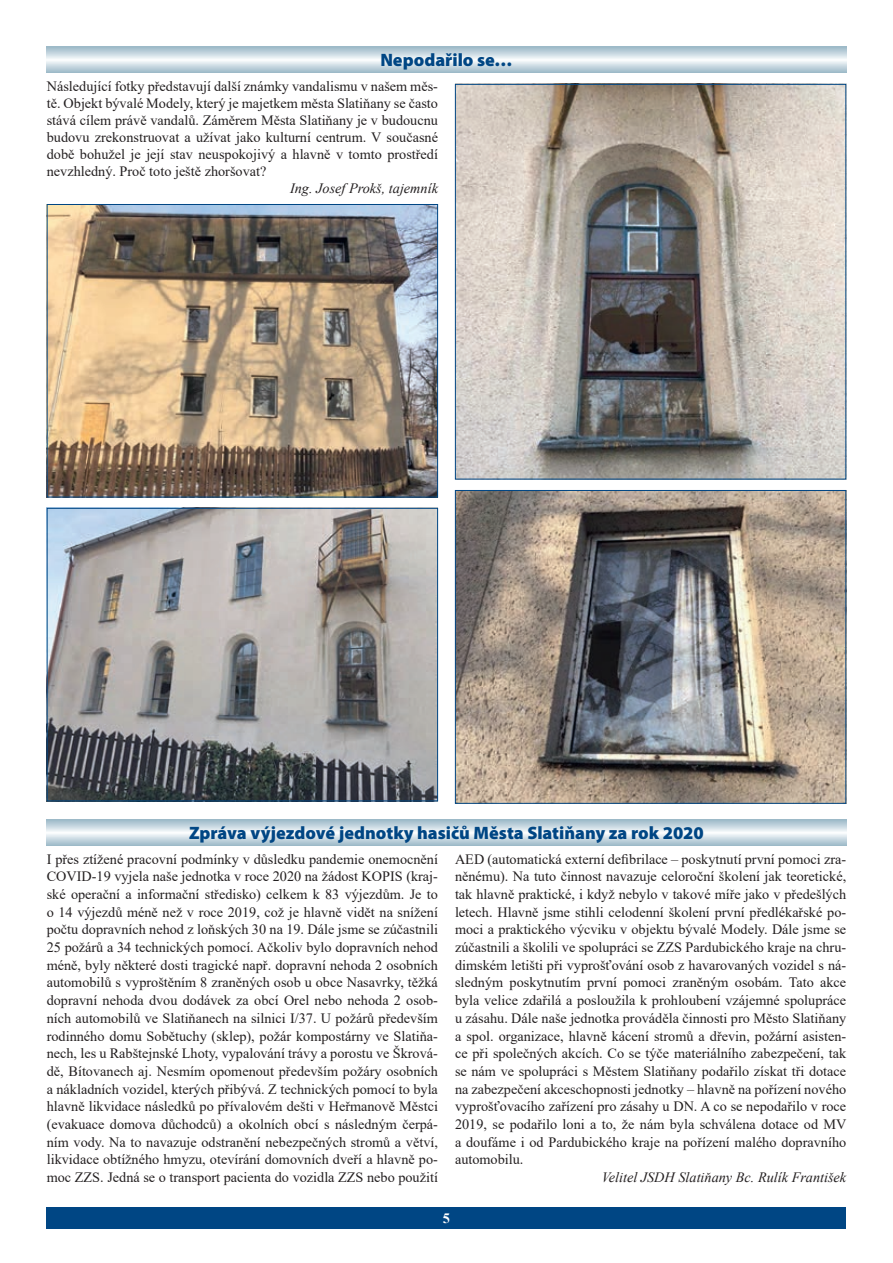
<style>
.page{position:relative;width:893px;height:1263px;background:#fff}
.page>*{position:absolute;margin:0;border:0;box-sizing:border-box;transform-origin:0 0}
.t1{font:900 18px "Myriad Pro";color:#004684}
.t2{font:14.25px/17.7px "Times New Roman";color:#231f20;text-align:justify}
.t3{font:italic 14.25px "Times New Roman";color:#231f20}
.t4{font:700 14.25px "Times New Roman";color:#fff}
</style>
<div class="page">
<div style="left:47px;top:1208px;width:799px;height:21px;background:#004684"></div>
<img style="left:457px;top:492px;width:387px;height:310px">
<div style="left:455px;top:490px;width:391px;height:314px;border:1px solid #004684"></div>
<img style="left:49px;top:206px;width:387px;height:289px">
<div style="left:47px;top:204px;width:391px;height:293px;border:1px solid #004684"></div>
<img style="left:49px;top:510px;width:387px;height:289px">
<div style="left:47px;top:508px;width:391px;height:293px;border:1px solid #004684"></div>
<img style="left:457px;top:86px;width:387px;height:391px">
<div style="left:455px;top:84px;width:391px;height:395px;border:1px solid #004684"></div>
<svg style="left:47px;top:47px;width:799px;height:25px"></svg>
<svg style="left:47px;top:820px;width:799px;height:25px"></svg>
<p class="t1" style="left:380px;top:48px;width:134px">Nepodařilo se…</p>
<p class="t2" style="left:47px;top:77px;width:393px;line-height:17.1px">Následující fotky představují další známky vandalismu v našem měs&shy;tě. Objekt bývalé Modely, který je majetkem města Slatiňany se často stává cílem právě vandalů. Záměrem Města Slatiňany je v budoucnu budovu zrekonstruovat a užívat jako kulturní centrum. V současné době bohužel je její stav neuspokojivý a hlavně v tomto prostředí nevzhledný. Proč toto ještě zhoršovat?</p>
<p class="t3" style="left:290px;top:179px;width:149px">Ing. Josef Prokš, tajemník</p>
<p class="t1" style="left:189px;top:821px;width:516px">Zpráva výjezdové jednotky hasičů Města Slatiňany za rok 2020</p>
<p class="t2" style="left:47px;top:849px;width:393px">I přes ztížené pracovní podmínky v důsledku pandemie onemocnění COVID-19 vyjela naše jednotka v roce 2020 na žádost KOPIS (kraj&shy;ské operační a informační středisko) celkem k 83 výjezdům. Je to o 14 výjezdů méně než v roce 2019, což je hlavně vidět na snížení počtu dopravních nehod z loňských 30 na 19. Dále jsme se zúčastnili 25 požárů a 34 technických pomocí. Ačkoliv bylo dopravních nehod méně, byly některé dosti tragické např. dopravní nehoda 2 osobních automobilů s vyproštěním 8 zraněných osob u obce Nasavrky, těžká dopravní nehoda dvou dodávek za obcí Orel nebo nehoda 2 osob&shy;ních automobilů ve Slatiňanech na silnici I/37. U požárů především rodinného domu Sobětuchy (sklep), požár kompostárny ve Slatiňa&shy;nech, les u Rabštejnské Lhoty, vypalování trávy a porostu ve Škrová&shy;dě, Bítovanech aj. Nesmím opomenout především požáry osobních a nákladních vozidel, kterých přibývá. Z technických pomocí to byla hlavně likvidace následků po přívalovém dešti v Heřmanově Městci (evakuace domova důchodců) a okolních obcí s následným čerpá&shy;ním vody. Na to navazuje odstranění nebezpečných stromů a větví, likvidace obtížného hmyzu, otevírání domovních dveří a hlavně po&shy;moc ZZS. Jedná se o transport pacienta do vozidla ZZS nebo použití</p>
<p class="t2" style="left:455px;top:849px;width:393px">AED (automatická externí defibrilace – poskytnutí první pomoci zra&shy;něnému). Na tuto činnost navazuje celoroční školení jak teoretické, tak hlavně praktické, i když nebylo v takové míře jako v předešlých letech. Hlavně jsme stihli celodenní školení první předlékařské po&shy;moci a praktického výcviku v objektu bývalé Modely. Dále jsme se zúčastnili a školili ve spolupráci se ZZS Pardubického kraje na chru&shy;dimském letišti při vyprošťování osob z havarovaných vozidel s ná&shy;sledným poskytnutím první pomoci zraněným osobám. Tato akce byla velice zdařilá a posloužila k prohloubení vzájemné spolupráce u zásahu. Dále naše jednotka prováděla činnosti pro Město Slatiňany a spol. organizace, hlavně kácení stromů a dřevin, požární asisten&shy;ce při společných akcích. Co se týče materiálního zabezpečení, tak se nám ve spolupráci s Městem Slatiňany podařilo získat tři dotace na zabezpečení akceschopnosti jednotky – hlavně na pořízení nového vyprošťovacího zařízení pro zásahy u DN. A co se nepodařilo v roce 2019, se podařilo loni a to, že nám byla schválena dotace od MV a doufáme i od Pardubického kraje na pořízení malého dopravního automobilu.</p>
<p class="t3" style="left:602px;top:1167px;width:246px">Velitel JSDH Slatiňany Bc. Rulík František</p>
<p class="t4" style="left:443px;top:1208px;width:9px">5</p>
</div>
